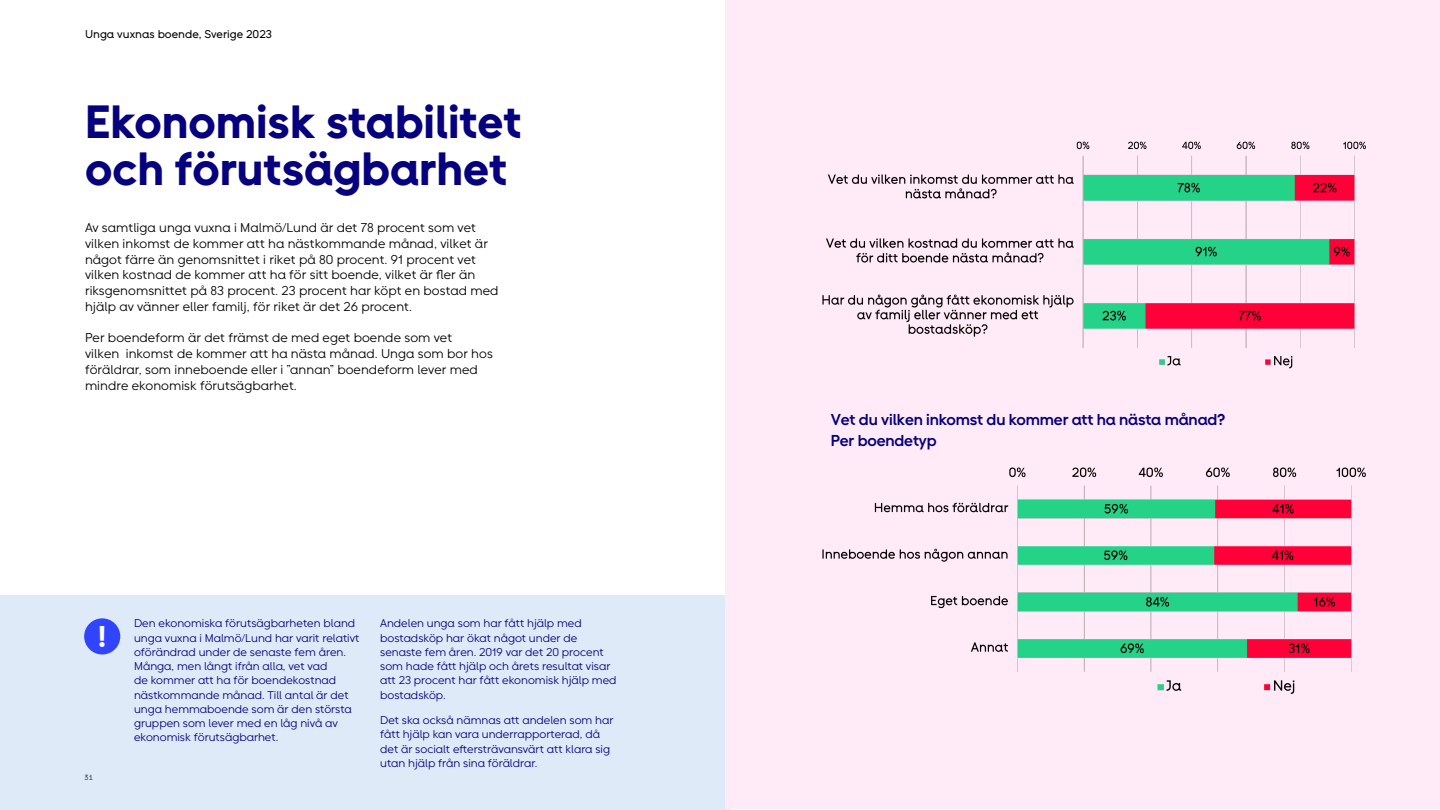
<style>
.page{position:relative;width:1440px;height:810px;background:#fff}
.page>*{position:absolute;margin:0;border:0;box-sizing:border-box;transform-origin:0 0}
.t1{font:46.5px/47.2px "Hyra Sans Display";color:#06007e}
.t2{font:30px "Hyra Sans Display";color:#fff}
.t3{font:700 15.75px/21px "Hyra Sans";letter-spacing:-.01em;color:#06007e}
.t4{font:12.75px/15.8px "Hyra Sans Text";letter-spacing:.005em;color:#000}
.t5{font:11.25px/14.2px "Hyra Sans Text";color:#06007e}
.t6{font:11.25px "Hyra Sans";color:#000}
.t7{font:7.5px "Hyra Sans";color:#304555}
</style>
<div class="page">
<div style="left:0;top:596px;width:730px;height:214px;background:#dfeaf8"></div>
<div style="left:725px;top:0;width:715px;height:809px;background:#ffebf7"></div>
<div style="left:84px;top:618px;width:36px;height:36px;background:#3145ff;border-radius:50%"></div>
<img style="left:822px;top:141px;width:544px;height:228px">
<img style="left:822px;top:467px;width:544px;height:227px">
<p class="t6" style="left:85px;top:27px;width:189px">Unga vuxnas boende, Sverige 2023</p>
<h1 class="t1" style="left:85px;top:97px;width:438px">Ekonomisk stabilitet och förutsägbarhet</h1>
<p class="t4" style="left:85px;top:220px;width:415px">Av samtliga unga vuxna i Malmö/Lund är det 78 procent som vet vilken inkomst de kommer att ha nästkommande månad, vilket är något färre än genomsnittet i riket på 80 procent. 91 procent vet vilken kostnad de kommer att ha för sitt boende, vilket är fler än riksgenomsnittet på 83 procent. 23 procent har köpt en bostad med hjälp av vänner eller familj, för riket är det 26 procent.</p>
<p class="t4" style="left:85px;top:330px;width:409px">Per boendeform är det främst de med eget boende som vet<br>vilken inkomst de kommer att ha nästa månad. Unga som bor hos föräldrar, som inneboende eller i ”annan” boendeform lever med mindre ekonomisk förutsägbarhet.</p>
<h2 class="t2" style="left:98px;top:618px;width:10px">!</h2>
<p class="t7" style="left:85px;top:773px;width:10px">31</p>
<p class="t5" style="left:134px;top:616px;width:227px">Den ekonomiska förutsägbarheten bland unga vuxna i Malmö/Lund har varit relativt oförändrad under de senaste fem åren.<br>Många, men långt ifrån alla, vet vad<br>de kommer att ha för boendekostnad nästkommande månad. Till antal är det unga hemmaboende som är den största gruppen som lever med en låg nivå av ekonomisk förutsägbarhet.</p>
<p class="t5" style="left:380px;top:616px;width:238px">Andelen unga som har fått hjälp med bostadsköp har ökat något under de senaste fem åren. 2019 var det 20 procent som hade fått hjälp och årets resultat visar att 23 procent har fått ekonomisk hjälp med bostadsköp.</p>
<p class="t5" style="left:380px;top:713px;width:235px">Det ska också nämnas att andelen som har fått hjälp kan vara underrapporterad, då det är socialt eftersträvansvärt att klara sig utan hjälp från sina föräldrar.</p>
<h3 class="t3" style="left:831px;top:408px;width:396px">Vet du vilken inkomst du kommer att ha nästa månad?<br>Per boendetyp</h3>
</div>
